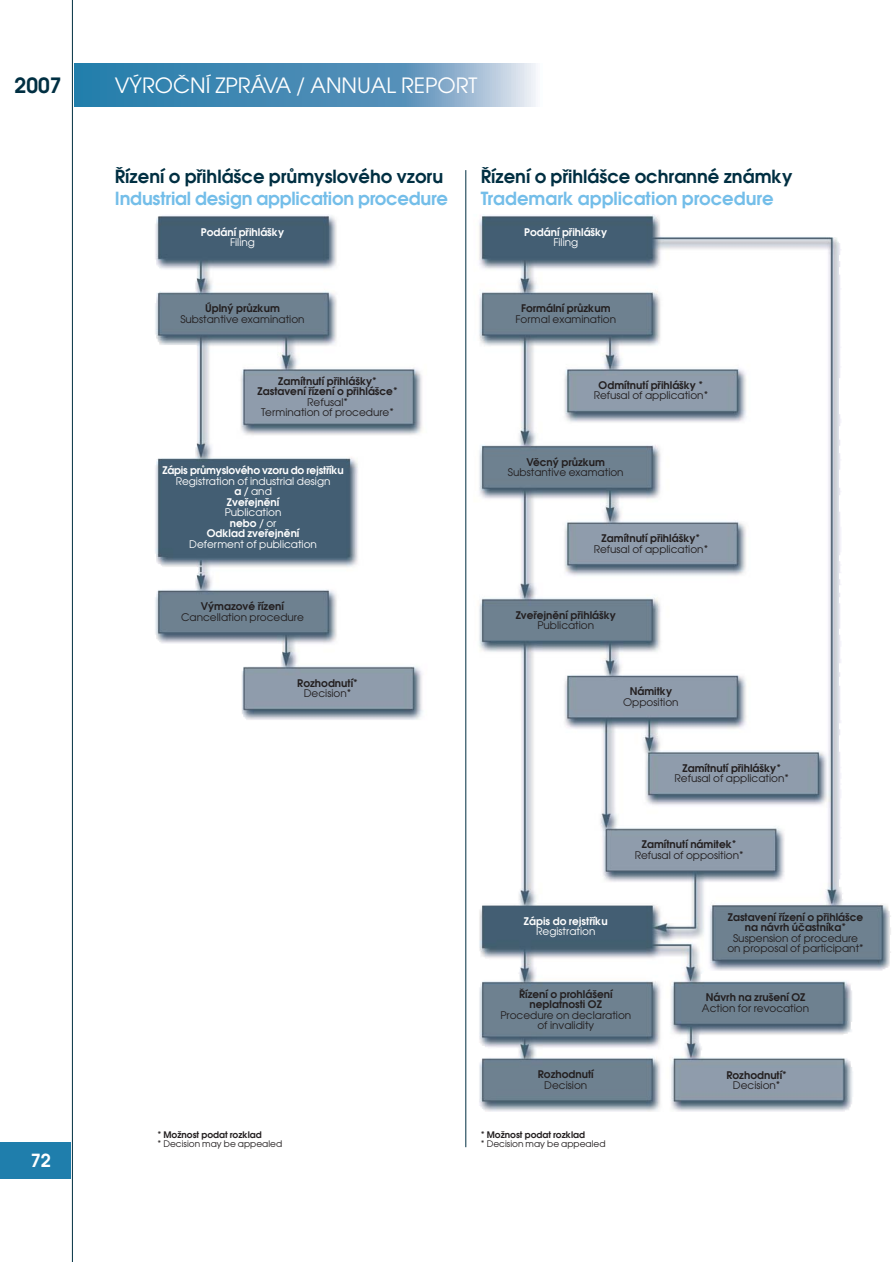
<style>
.page{position:relative;width:893px;height:1262px;background:#fff}
.page>*{position:absolute;margin:0;border:0;box-sizing:border-box;transform-origin:0 0}
.t1{font:21px "Avant Garde CE";color:#fff}
.t2{font:600 21px "Avant Garde CE";color:#002f42}
.t3{font:600 18px "Avant Garde CE";color:#002f42}
.t4{font:600 18px "Avant Garde CE";letter-spacing:-.01em;color:#74bee9}
.t5{font:600 18px "Avant Garde CE";color:#fff}
.t6{font:10.5px/10.5px "Avant Garde CE";color:#231f20;text-align:center}
.t7{font:600 10.5px/10.5px "Avant Garde CE";color:#231f20;text-align:center}
.t8{font:600 10.5px/10.5px "Avant Garde CE";color:#fff;text-align:center}
.t9{font:10.5px/10.5px "Avant Garde CE";color:#fff;text-align:center}
.t10{font:9px "Avant Garde CE";color:#231f20}
.t11{font:600 9px "Avant Garde CE";color:#231f20}
.s1{font-weight:600}
.s2{font-weight:400}
</style>
<div class="page">
<hr style="left:72px;top:0;width:1px;height:1261px;background:#002f42">
<div style="left:0;top:1142px;width:70px;height:36px;background:#1f7eac"></div>
<svg style="left:74px;top:64px;width:462px;height:42px;background:#5996bc"></svg>
<img style="left:155px;top:213px;width:736px;height:899px">
<hr style="left:465px;top:170px;width:1px;height:977px;background:#002f42">
<h1 class="t2" style="left:15px;top:75px;width:49px">2007</h1>
<h1 class="t1" style="left:115px;top:75px;width:364px">V¯ROâNÍ ZPRÁVA / ANNUAL REPORT</h1>
<h2 class="t5" style="left:31px;top:1152px;width:22px">72</h2>
<h2 class="t3" style="left:115px;top:168px;width:330px">¤ízení o pfiihlá‰ce prÛmyslového vzoru</h2>
<h2 class="t4" style="left:115px;top:190px;width:335px">Industrial design application procedure</h2>
<p class="t8" style="left:201px;top:227px;width:85px">Podání pfiihlá‰ky</p>
<p class="t9" style="left:230px;top:238px;width:26px">Filing</p>
<p class="t7" style="left:205px;top:304px;width:76px">Úpln˘ prÛzkum</p>
<p class="t6" style="left:180px;top:314px;width:126px">Substantive examination</p>
<p class="t7" style="left:257px;top:376px;width:141px">Zamítnutí pfiihlá‰ky*<br>Zastavení fiízení o pfiihlá‰ce*</p>
<p class="t6" style="left:261px;top:397px;width:134px">Refusal*<br>Termination of procedure*</p>
<p class="t8" style="left:162px;top:466px;width:183px">Zápis prÛmyslového vzoru do rejstfiíku</p>
<p class="t9" style="left:176px;top:476px;width:156px">Registration of industrial design <span class="s1">a /</span> and<br><span class="s1">Zvefiejnûní</span></p>
<p class="t8" style="left:207px;top:508px;width:94px"><span class="s2">Publication<br></span>nebo / <span class="s2">or<br></span>Odklad zvefiejnûní</p>
<p class="t9" style="left:189px;top:539px;width:129px">Deferment of publication</p>
<p class="t7" style="left:201px;top:601px;width:84px">V˘mazové fiízení</p>
<p class="t6" style="left:181px;top:612px;width:124px">Cancellation procedure</p>
<p class="t7" style="left:297px;top:678px;width:62px">Rozhodnutí*</p>
<p class="t6" style="left:304px;top:688px;width:49px">Decision*</p>
<p class="t11" style="left:157px;top:1130px;width:106px">* MoÏnost podat rozklad</p>
<p class="t10" style="left:157px;top:1139px;width:126px">* Decision may be appealed</p>
<h2 class="t3" style="left:480px;top:168px;width:313px">¤ízení o pfiihlá‰ce ochranné známky</h2>
<h2 class="t4" style="left:480px;top:190px;width:294px">Trademark application procedure</h2>
<p class="t8" style="left:524px;top:227px;width:85px">Podání pfiihlá‰ky</p>
<p class="t9" style="left:553px;top:238px;width:26px">Filing</p>
<p class="t7" style="left:521px;top:304px;width:91px">Formální prÛzkum</p>
<p class="t6" style="left:515px;top:314px;width:102px">Formal examination</p>
<p class="t7" style="left:598px;top:380px;width:106px">Odmítnutí pfiihlá‰ky *</p>
<p class="t6" style="left:593px;top:391px;width:116px">Refusal of application*</p>
<p class="t7" style="left:526px;top:457px;width:80px">Vûcn˘ prÛzkum</p>
<p class="t6" style="left:508px;top:467px;width:117px">Substantive examation</p>
<p class="t7" style="left:601px;top:533px;width:100px">Zamítnutí pfiihlá‰ky*</p>
<p class="t6" style="left:593px;top:544px;width:116px">Refusal of application*</p>
<p class="t7" style="left:515px;top:610px;width:102px">Zvefiejnûní pfiihlá‰ky</p>
<p class="t6" style="left:537px;top:620px;width:58px">Publication</p>
<p class="t7" style="left:629px;top:686px;width:44px">Námitky</p>
<p class="t6" style="left:623px;top:697px;width:57px">Opposition</p>
<p class="t7" style="left:682px;top:763px;width:100px">Zamítnutí pfiihlá‰ky*</p>
<p class="t6" style="left:674px;top:774px;width:116px">Refusal of application*</p>
<p class="t8" style="left:524px;top:916px;width:85px">Zápis do rejstfiíku</p>
<p class="t9" style="left:536px;top:927px;width:61px">Registration</p>
<p class="t7" style="left:641px;top:840px;width:96px">Zamítnutí námitek*</p>
<p class="t6" style="left:634px;top:850px;width:110px">Refusal of opposition*</p>
<p class="t7" style="left:727px;top:912px;width:137px">Zastavení fiízení o pfiihlá‰ce na návrh úãastníka*</p>
<p class="t6" style="left:727px;top:933px;width:138px">Suspension of procedure on proposal of participant*</p>
<p class="t7" style="left:519px;top:989px;width:95px">¤ízení o prohlá‰ení neplatnosti OZ</p>
<p class="t6" style="left:500px;top:1010px;width:132px">Procedure on declaration of invalidity</p>
<p class="t7" style="left:538px;top:1070px;width:57px">Rozhodnutí</p>
<p class="t6" style="left:544px;top:1080px;width:44px">Decision</p>
<p class="t11" style="left:480px;top:1130px;width:106px">* MoÏnost podat rozklad</p>
<p class="t10" style="left:480px;top:1139px;width:126px">* Decision may be appealed</p>
<p class="t7" style="left:705px;top:993px;width:101px">Návrh na zru‰ení OZ</p>
<p class="t6" style="left:702px;top:1003px;width:109px">Action for revocation</p>
<p class="t7" style="left:726px;top:1070px;width:62px">Rozhodnutí*</p>
<p class="t6" style="left:733px;top:1080px;width:49px">Decision*</p>
</div>
